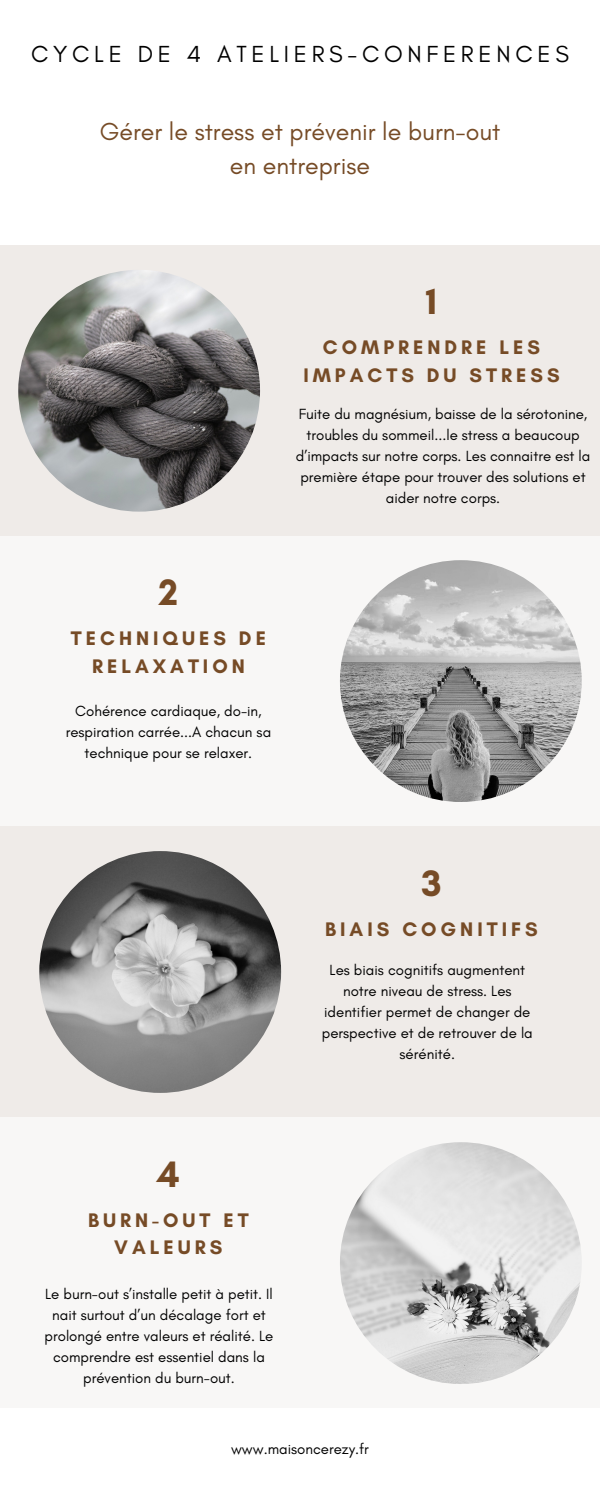
<style>
.page{position:relative;width:600px;height:1500px;background:#fff}
.page>*{position:absolute;margin:0;border:0;box-sizing:border-box;transform-origin:0 0}
.t1{font:700 37.4px "Glacial Indifference";color:#764b26}
.t2{font:24.9px/34.5px "Glacial Indifference";color:#764b26;text-align:center}
.t3{font:23.7px "Glacial Indifference";letter-spacing:.2em;color:#000}
.t4{font:700 20px/27.8px "Glacial Indifference";letter-spacing:.2em;color:#764b26;text-align:center}
.t5{font:15px/21px "Glacial Indifference";color:#000;text-align:center}
</style>
<div class="page">
<div style="left:0;top:245px;width:600px;height:291px;background:#efebe8"></div>
<div style="left:0;top:536px;width:600px;height:291px;background:#f8f7f6"></div>
<div style="left:0;top:827px;width:600px;height:290px;background:#efebe8"></div>
<div style="left:0;top:1117px;width:600px;height:291px;background:#f8f7f6"></div>
<img style="left:18px;top:270px;width:242px;height:242px;border-radius:50%">
<img style="left:340px;top:560px;width:242px;height:242px;border-radius:50%">
<img style="left:39px;top:851px;width:242px;height:242px;border-radius:50%">
<img style="left:340px;top:1142px;width:242px;height:242px;border-radius:50%">
<p class="t3" style="left:31px;top:40px;width:539px">CYCLE DE 4 ATELIERS-CONFERENCES</p>
<p class="t2" style="left:100px;top:114px;width:402px">Gérer le stress et prévenir le burn-out en entreprise</p>
<p class="t1" style="left:426px;top:279px;width:13px">1</p>
<h3 class="t4" style="left:303px;top:333px;width:258px">COMPRENDRE LES<br>IMPACTS DU STRESS</h3>
<p class="t5" style="left:296px;top:404px;width:296px">Fuite du magnésium, baisse de la sérotonine, troubles du sommeil...le stress a beaucoup d’impacts sur notre corps. Les connaitre est la première étape pour trouver des solutions et aider notre corps.</p>
<p class="t1" style="left:159px;top:570px;width:21px">2</p>
<h3 class="t4" style="left:71px;top:624px;width:197px">TECHNIQUES DE<br>RELAXATION</h3>
<p class="t5" style="left:66px;top:700px;width:207px">Cohérence cardiaque, do-in, respiration carrée...A chacun sa technique pour se relaxer.</p>
<p class="t1" style="left:157px;top:1151px;width:24px">4</p>
<p class="t4" style="left:88px;top:1206px;width:162px">BURN-OUT ET<br>VALEURS</p>
<h3 class="t5" style="left:45px;top:1283px;width:230px">Le burn-out s’installe petit à petit. Il nait surtout d’un décalage fort et prolongé entre valeurs et réalité. Le comprendre est essentiel dans la prévention du burn-out.</h3>
<p class="t1" style="left:421px;top:860px;width:22px">3</p>
<p class="t4" style="left:325px;top:915px;width:214px">BIAIS COGNITIFS</p>
<h3 class="t5" style="left:322px;top:959px;width:213px">Les biais cognitifs augmentent notre niveau de stress. Les identifier permet de changer de perspective et de retrouver de la sérénité.</h3>
<p class="t5" style="left:231px;top:1439px;width:139px">www.maisoncerezy.fr</p>
</div>
